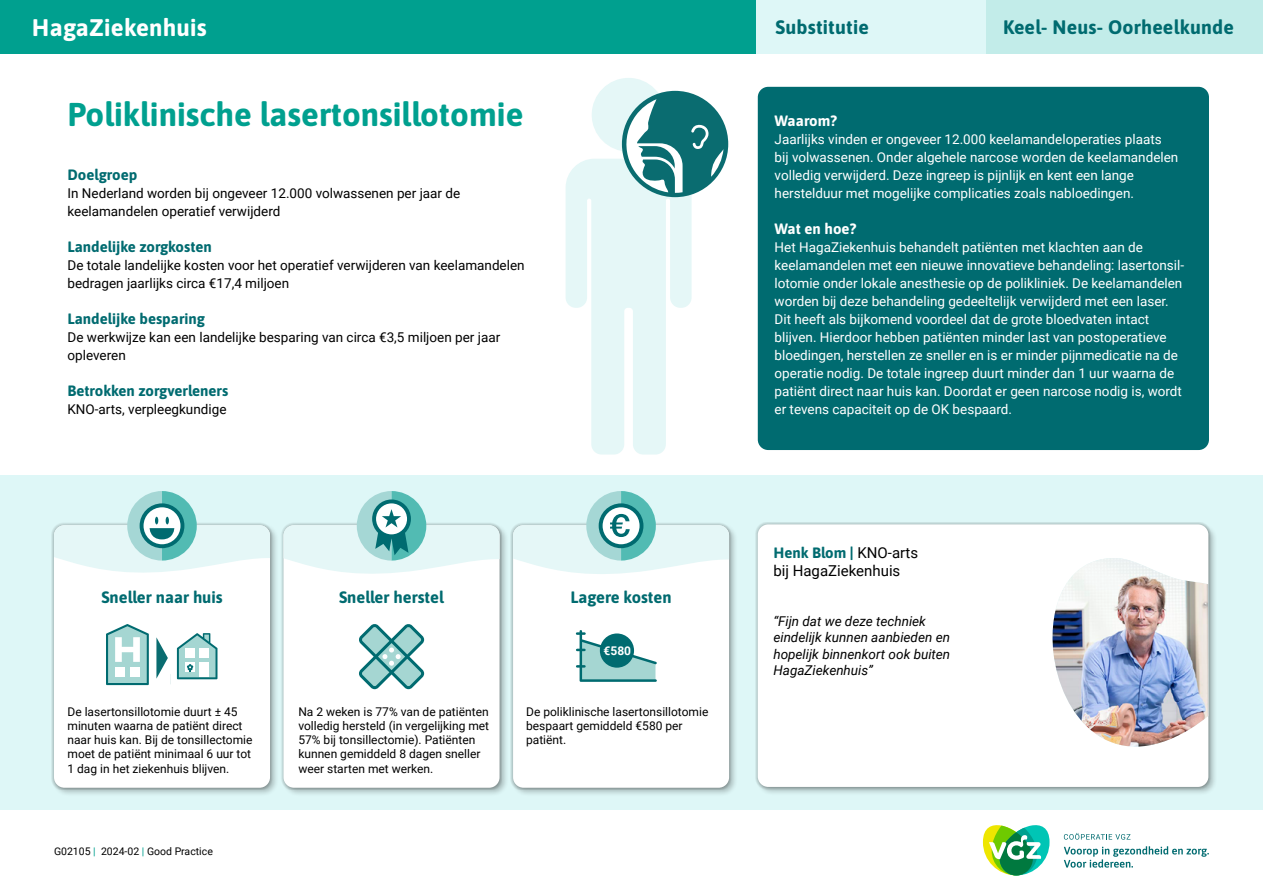
<style>
.page{position:relative;width:1263px;height:893px;background:#fff}
.page>*{position:absolute;margin:0;border:0;box-sizing:border-box;transform-origin:0 0}
._2_Titel_GP{font:700 33px "Asap";color:#00a08f}
._1_Aanbieder_GP{font:700 24px "Asap";letter-spacing:.01em;color:#fff}
._1_Soort_GP{font:700 19.5px "Asap";letter-spacing:.01em;color:#006b70}
._3_Tussenkop_blokken{font:700 16.5px "Asap";color:#006b70}
._4_tussenkop_GP{font:700 15px "Asap";color:#006b70}
._8_naam_ambassadeur{font:15px/18px "Roboto";color:#000}
._3_Tussenkop_wit{font:700 15px "Asap";color:#fff}
._6_plat_wit{font:13.5px/18px "Roboto";color:#fff}
._5_plat_GP{font:13.5px/18px "Roboto";color:#000}
._9_quote{font:italic 13.5px/16.5px "Roboto";color:#000}
.Tekst_in_kaders_GP{font:12px/14.2px "Roboto";color:#000}
.t1{font:700 12px "Roboto";color:#fff}
.t2{font:10.5px "Roboto";color:#000}
.s1{color:#00a08f}
.s2{font-family:"Asap";font-weight:700;color:#006b70}
</style>
<div class="page">
<div style="left:0;top:476px;width:1263px;height:334px;background:#def7f7"></div>
<div style="left:758px;top:87px;width:451px;height:363px;background:#006b70;border-radius:10px"></div>
<div style="left:756px;top:522px;width:462px;height:274px;background:#000;opacity:.25"></div>
<div style="left:755px;top:522px;width:456px;height:267px;background:#000;opacity:.35"></div>
<div style="left:758px;top:524px;width:450px;height:263px;background:#fff;border-radius:10px"></div>
<svg style="left:1003px;top:780px;width:205px;height:16px"></svg>
<img style="left:1052px;top:558px;width:156px;height:189px">
<div style="left:592px;top:78px;width:73px;height:74px;background:#e5f7f7;border-radius:50%"></div>
<div style="left:52px;top:523px;width:227px;height:274px;background:#000;opacity:.25"></div>
<div style="left:51px;top:522px;width:222px;height:268px;background:#000;opacity:.35"></div>
<div style="left:54px;top:525px;width:216px;height:263px;background:#fff;border-radius:10px"></div>
<svg style="left:54px;top:491px;width:216px;height:82px"></svg>
<div style="left:281px;top:523px;width:228px;height:274px;background:#000;opacity:.25"></div>
<div style="left:281px;top:522px;width:221px;height:268px;background:#000;opacity:.35"></div>
<div style="left:283px;top:525px;width:216px;height:263px;background:#fff;border-radius:10px"></div>
<svg style="left:284px;top:491px;width:216px;height:109px"></svg>
<div style="left:511px;top:523px;width:227px;height:274px;background:#000;opacity:.25"></div>
<div style="left:510px;top:522px;width:222px;height:268px;background:#000;opacity:.35"></div>
<div style="left:513px;top:525px;width:216px;height:263px;background:#fff;border-radius:10px"></div>
<svg style="left:513px;top:491px;width:216px;height:83px"></svg>
<div style="left:756px;top:0;width:284px;height:54px;background:#def7f7"></div>
<div style="left:986px;top:0;width:277px;height:54px;background:#c2ece9"></div>
<div style="left:0;top:0;width:756px;height:54px;background:#00a08f"></div>
<svg style="left:1064px;top:833px;width:66px;height:7px"></svg>
<svg style="left:1064px;top:846px;width:145px;height:22px"></svg>
<svg style="left:982px;top:825px;width:68px;height:51px"></svg>
<div style="left:622px;top:91px;width:106px;height:106px;background:#0a6c70;border-radius:50%"></div>
<svg style="left:566px;top:99px;width:157px;height:355px"></svg>
<svg style="left:156px;top:637px;width:12px;height:42px"></svg>
<svg style="left:106px;top:624px;width:43px;height:61px"></svg>
<svg style="left:177px;top:633px;width:40px;height:46px"></svg>
<svg style="left:359px;top:624px;width:65px;height:65px"></svg>
<svg style="left:576px;top:630px;width:81px;height:52px"></svg>
<div style="left:600px;top:633px;width:34px;height:35px;background:#006b70;border-radius:50%"></div>
<p class="_1_Aanbieder_GP" style="left:32px;top:11px;width:176px">HagaZiekenhuis</p>
<p class="_1_Soort_GP" style="left:775px;top:14px;width:95px">Substitutie</p>
<p class="_1_Soort_GP" style="left:1003px;top:14px;width:232px">Keel- Neus- Oorheelkunde</p>
<h1 class="_2_Titel_GP" style="left:68px;top:92px;width:457px">Poliklinische lasertonsillotomie</h1>
<p class="_4_tussenkop_GP" style="left:68px;top:164px;width:71px">Doelgroep</p>
<p class="_5_plat_GP" style="left:68px;top:184px;width:394px">In Nederland worden bij ongeveer 12.000 volwassenen per jaar de keelamandelen operatief verwijderd</p>
<p class="_4_tussenkop_GP" style="left:68px;top:236px;width:146px">Landelijke zorgkosten</p>
<p class="_5_plat_GP" style="left:68px;top:256px;width:459px">De totale landelijke kosten voor het operatief verwijderen van keelamandelen bedragen jaarlijks circa €17,4 miljoen</p>
<p class="_4_tussenkop_GP" style="left:68px;top:308px;width:139px">Landelijke besparing</p>
<p class="_5_plat_GP" style="left:68px;top:328px;width:434px">De werkwijze kan een landelijke besparing van circa €3,5 miljoen per jaar opleveren</p>
<p class="_4_tussenkop_GP" style="left:68px;top:380px;width:162px">Betrokken zorgverleners</p>
<p class="_5_plat_GP" style="left:68px;top:400px;width:160px">KNO-arts, verpleegkundige</p>
<p class="_3_Tussenkop_blokken" style="left:101px;top:586px;width:123px">Sneller naar huis</p>
<p class="_3_Tussenkop_blokken" style="left:339px;top:586px;width:106px">Sneller herstel</p>
<p class="_3_Tussenkop_blokken" style="left:570px;top:586px;width:103px">Lagere kosten</p>
<p class="t1" style="left:604px;top:642px;width:29px">€580</p>
<p class="Tekst_in_kaders_GP" style="left:68px;top:704px;width:186px">De lasertonsillotomie duurt ± 45 minuten waarna de patiënt direct naar huis kan. Bij de tonsillectomie moet de patiënt minimaal 6 uur tot 1 dag in het ziekenhuis blijven.</p>
<p class="Tekst_in_kaders_GP" style="left:298px;top:704px;width:192px">Na 2 weken is 77% van de patiënten volledig hersteld (in vergelijking met 57% bij tonsillectomie). Patiënten kunnen gemiddeld 8 dagen sneller weer starten met werken.</p>
<p class="Tekst_in_kaders_GP" style="left:526px;top:704px;width:184px">De poliklinische lasertonsillotomie bespaart gemiddeld €580 per patiënt.</p>
<p class="t2" style="left:54px;top:843px;width:160px">G02105 <span class="s1">|</span> 2024-02 <span class="s1">|</span> Good Practice</p>
<p class="_3_Tussenkop_wit" style="left:774px;top:110px;width:64px">Waarom?</p>
<p class="_6_plat_wit" style="left:774px;top:130px;width:405px">Jaarlijks vinden er ongeveer 12.000 keelamandeloperaties plaats bij volwassenen. Onder algehele narcose worden de keelamandelen volledig verwijderd. Deze ingreep is pijnlijk en kent een lange herstelduur met mogelijke complicaties zoals nabloedingen.</p>
<p class="_3_Tussenkop_wit" style="left:774px;top:218px;width:83px">Wat en hoe?</p>
<p class="_6_plat_wit" style="left:774px;top:238px;width:411px">Het HagaZiekenhuis behandelt patiënten met klachten aan de keelamandelen met een nieuwe innovatieve behandeling: lasertonsil&shy;lotomie onder lokale anesthesie op de polikliniek. De keelamandelen worden bij deze behandeling gedeeltelijk verwijderd met een laser.<br>Dit heeft als bijkomend voordeel dat de grote bloedvaten intact blijven. Hierdoor hebben patiënten minder last van postoperatieve bloedingen, herstellen ze sneller en is er minder pijnmedicatie na de operatie nodig. De totale ingreep duurt minder dan 1 uur waarna de patiënt direct naar huis kan. Doordat er geen narcose nodig is, wordt er tevens capaciteit op de OK bespaard.</p>
<p class="_8_naam_ambassadeur" style="left:773px;top:543px;width:146px"><span class="s2">Henk Blom |</span> KNO-arts bij HagaZiekenhuis</p>
<p class="_9_quote" style="left:773px;top:612px;width:178px">“Fijn dat we deze techniek eindelijk kunnen aanbieden en hopelijk binnenkort ook buiten<br>HagaZiekenhuis”</p>
</div>
